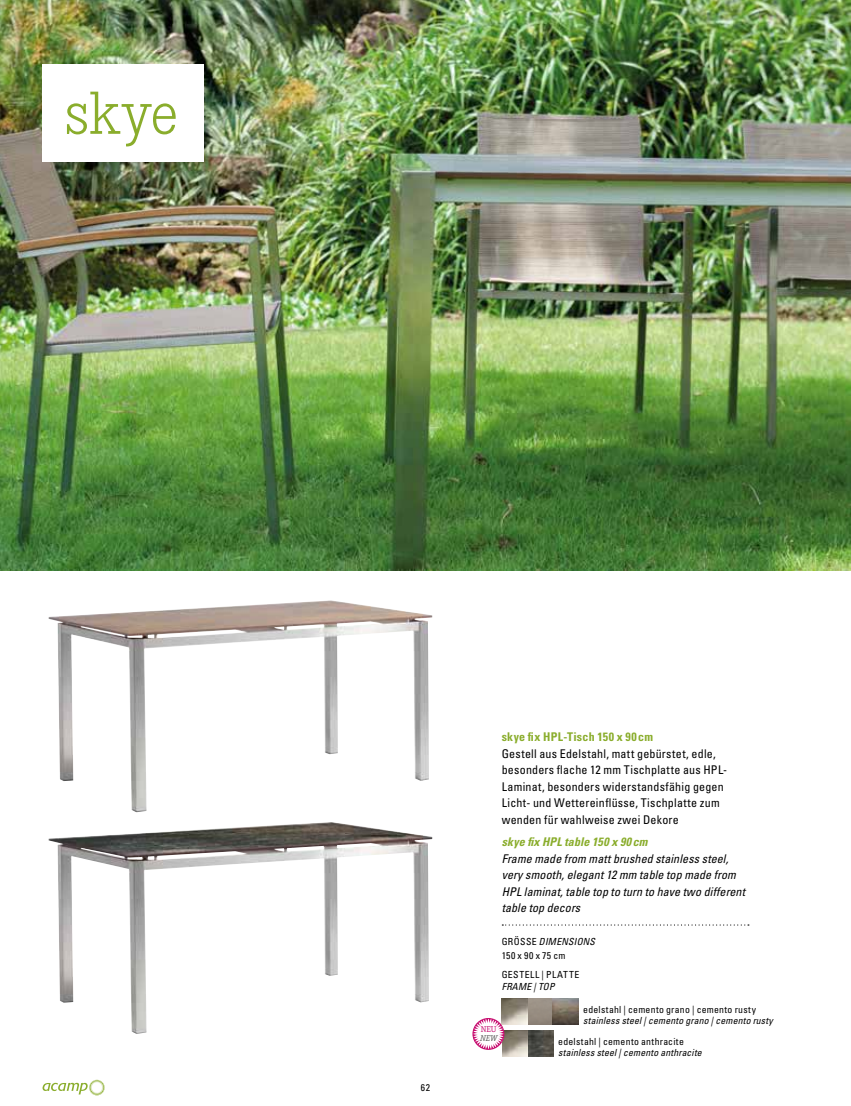
<style>
.page{position:relative;width:851px;height:1106px;background:#fff}
.page>*{position:absolute;margin:0;border:0;box-sizing:border-box;transform-origin:0 0}
.t1{font:300 63px "Corporate E";color:#8aad2c}
.t2{font:condensed 12px/16.5px "Univers LT";letter-spacing:.02em;color:#000}
.t3{font:italic condensed 12px/16.5px "Univers LT";letter-spacing:.01em;color:#000}
.t4{font:700 condensed 12px "Univers LT";letter-spacing:.02em;color:#8aad2c}
.t5{font:italic 700 condensed 12px "Univers LT";letter-spacing:.015em;color:#8aad2c}
.t6{font:condensed 9.75px/13.5px "Univers LT";letter-spacing:.025em;color:#000}
.t7{font:italic condensed 9.75px "Univers LT";letter-spacing:.02em;color:#000}
.t8{font:condensed 9.75px "Univers LT";letter-spacing:.06em;color:#000}
.t9{font:8.7px "Corporate E";color:#c70c6f}
.t10{font:italic 8.7px "Corporate E";color:#575756}
.s1{font-style:italic}
</style>
<div class="page">
<svg style="left:43px;top:1079px;width:62px;height:16px"></svg>
<img style="left:0;top:0;width:850px;height:570px">
<img style="left:48px;top:600px;width:384px;height:212px">
<img style="left:48px;top:822px;width:384px;height:211px">
<div style="left:43px;top:64px;width:161px;height:98px;background:#fff"></div>
<svg style="left:502px;top:924px;width:246px;height:1px"></svg>
<img style="left:501px;top:998px;width:77px;height:26px">
<img style="left:502px;top:1030px;width:51px;height:26px">
<svg style="left:472px;top:1018px;width:32px;height:31px"></svg>
<h1 class="t1" style="left:65px;top:79px;width:115px">skye</h1>
<p class="t6" style="left:421px;top:1080px;width:11px">62</p>
<p class="t4" style="left:501px;top:729px;width:153px">skye fix HPL-Tisch 150 x 90cm</p>
<p class="t2" style="left:501px;top:745px;width:227px">Gestell aus Edelstahl, matt gebürstet, edle, besonders flache 12 mm Tischplatte aus HPL-Laminat, besonders widerstandsfähig gegen Licht- und Wettereinflüsse, Tischplatte zum wenden für wahlweise zwei Dekore</p>
<p class="t5" style="left:501px;top:834px;width:147px">skye fix HPL table 150 x 90cm</p>
<p class="t3" style="left:501px;top:850px;width:245px">Frame made from matt brushed stainless steel, very smooth, elegant 12 mm table top made from HPL laminat, table top to turn to have two different table top decors</p>
<p class="t6" style="left:501px;top:935px;width:95px">GRÖSSE <span class="s1">DIMENSIONS<br></span>150 x 90 x 75 cm</p>
<p class="t8" style="left:501px;top:968px;width:79px">GESTELL | PLATTE</p>
<p class="t7" style="left:501px;top:980px;width:54px">FRAME | TOP</p>
<p class="t6" style="left:583px;top:1002px;width:174px">edelstahl | cemento grano | cemento rusty</p>
<p class="t7" style="left:583px;top:1014px;width:191px">stainless steel | cemento grano | cemento rusty</p>
<p class="t6" style="left:558px;top:1034px;width:127px">edelstahl | cemento anthracite</p>
<p class="t7" style="left:558px;top:1046px;width:145px">stainless steel | cemento anthracite</p>
<p class="t9" style="left:480px;top:1024px;width:17px">NEU</p>
<p class="t10" style="left:480px;top:1033px;width:19px">NEW</p>
</div>
